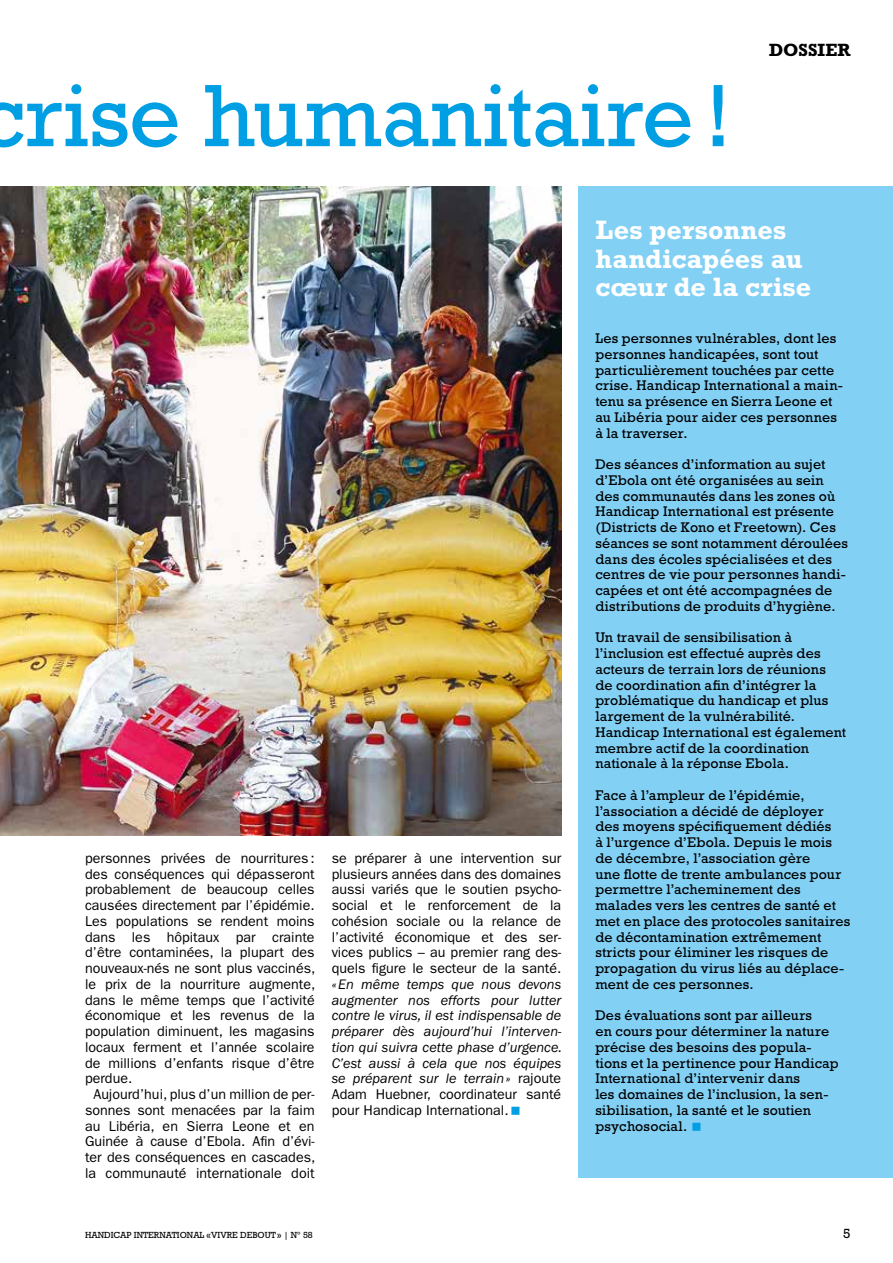
<style>
.page{position:relative;width:893px;height:1263px;background:#fff}
.page>*{position:absolute;margin:0;border:0;box-sizing:border-box;transform-origin:0 0}
.t1{font:90px "Rockwell Std";letter-spacing:-.005em;color:#009fe3}
.t2{font:700 27px/28.5px "Rockwell Std";color:#fff}
.t3{font:700 18px "Rockwell Std";color:#000}
.t4{font:14.25px/15.8px "Rockwell Std";letter-spacing:.01em;color:#000}
.t5{font:14.25px/15.8px "ITC Franklin Gothic Std";color:#000;text-align:justify}
.t6{font:italic 14.25px/15.8px "ITC Franklin Gothic Std";color:#000;text-align:justify}
.t7{font:13.5px "Rockwell Std";color:#000}
.t8{font:9px "Rockwell Std";color:#000}
.s1{font-style:normal}
</style>
<div class="page">
<img style="left:0;top:187px;width:561px;height:648px">
<div style="left:578px;top:187px;width:315px;height:991px;background:#83d0f5"></div>
<h1 class="t1" style="left:-21px;top:64px;width:754px">crise humanitaire!</h1>
<p class="t3" style="left:769px;top:39px;width:83px">DOSSIER</p>
<p class="t5" style="left:85px;top:850px;width:231px">personnes privées de nourritures:</p>
<p class="t5" style="left:85px;top:866px;width:231px">des conséquences qui dépasseront</p>
<p class="t5" style="left:85px;top:882px;width:231px">probablement de beaucoup celles</p>
<p class="t5" style="left:85px;top:897px;width:231px">causées directement par l’épidémie.</p>
<p class="t5" style="left:85px;top:913px;width:231px">Les populations se rendent moins</p>
<p class="t5" style="left:85px;top:929px;width:231px">dans les hôpitaux par crainte</p>
<p class="t5" style="left:85px;top:945px;width:231px">d’être contaminées, la plupart des</p>
<p class="t5" style="left:85px;top:960px;width:232px">nouveaux-nés ne sont plus vaccinés,</p>
<p class="t5" style="left:85px;top:976px;width:232px">le prix de la nourriture augmente,</p>
<p class="t5" style="left:85px;top:992px;width:231px">dans le même temps que l’activité</p>
<p class="t5" style="left:85px;top:1008px;width:231px">économique et les revenus de la</p>
<p class="t5" style="left:85px;top:1023px;width:231px">population diminuent, les magasins</p>
<p class="t5" style="left:85px;top:1039px;width:231px">locaux ferment et l’année scolaire</p>
<p class="t5" style="left:85px;top:1055px;width:231px">de millions d’enfants risque d’être</p>
<p class="t5" style="left:85px;top:1071px;width:49px">perdue.</p>
<p class="t5" style="left:94px;top:1086px;width:223px">Aujourd’hui, plus d’un million de per-</p>
<p class="t5" style="left:85px;top:1102px;width:231px">sonnes sont menacées par la faim</p>
<p class="t5" style="left:85px;top:1118px;width:231px">au Libéria, en Sierra Leone et en</p>
<p class="t5" style="left:85px;top:1134px;width:231px">Guinée à cause d’Ebola. Afin d’évi-</p>
<p class="t5" style="left:85px;top:1149px;width:232px">ter des conséquences en cascades,</p>
<p class="t5" style="left:85px;top:1165px;width:231px">la communauté internationale doit</p>
<p class="t5" style="left:332px;top:850px;width:231px">se préparer à une intervention sur plusieurs années dans des domaines aussi variés que le soutien psycho&shy;social et le renforcement de la cohésion sociale ou la relance de l’activité économique et des ser&shy;vices publics – au premier rang des&shy;quels figure le secteur de la santé.</p>
<p class="t6" style="left:332px;top:976px;width:232px">«En même temps que nous devons augmenter nos efforts pour lutter contre le virus, il est indispensable de préparer dès aujourd’hui l’interven&shy;tion qui suivra cette phase d’urgence.<br>C’est aussi à cela que nos équipes se préparent sur le terrain» <span class="s1">rajoute Adam Huebner, coordinateur santé pour Handicap International.</span></p>
<h2 class="t2" style="left:595px;top:215px;width:218px">Les personnes handicapées au cœur de la crise</h2>
<p class="t4" style="left:595px;top:330px;width:249px">Les personnes vulnérables, dont les personnes handicapées, sont tout particulièrement touchées par cette crise. Handicap International a main&shy;tenu sa présence en Sierra Leone et au Libéria pour aider ces personnes à la traverser.</p>
<p class="t4" style="left:595px;top:456px;width:254px">Des séances d’information au sujet d’Ebola ont été organisées au sein des communautés dans les zones où Handicap International est présente (Districts de Kono et Freetown). Ces séances se sont notamment déroulées dans des écoles spécialisées et des centres de vie pour personnes handi&shy;capées et ont été accompagnées de distributions de produits d’hygiène.</p>
<p class="t4" style="left:595px;top:629px;width:252px">Un travail de sensibilisation à l’inclusion est effectué auprès des acteurs de terrain lors de réunions de coordination afin d’intégrer la problématique du handicap et plus largement de la vulnérabilité.<br>Handicap International est également membre actif de la coordination nationale à la réponse Ebola.</p>
<p class="t4" style="left:595px;top:787px;width:257px">Face à l’ampleur de l’épidémie, l’association a décidé de déployer des moyens spécifiquement dédiés<br>à l’urgence d’Ebola. Depuis le mois de décembre, l’association gère<br>une flotte de trente ambulances pour permettre l’acheminement des malades vers les centres de santé et met en place des protocoles sanitaires de décontamination extrêmement stricts pour éliminer les risques de propagation du virus liés au déplace&shy;ment de ces personnes.</p>
<p class="t4" style="left:595px;top:1007px;width:245px">Des évaluations sont par ailleurs<br>en cours pour déterminer la nature précise des besoins des popula&shy;tions et la pertinence pour Handicap<br>International d’intervenir dans<br>les domaines de l’inclusion, la sen&shy;sibilisation, la santé et le soutien psychosocial.</p>
<p class="t8" style="left:85px;top:1230px;width:229px">HANDICAP INTERNATIONAL «VIVRE DEBOUT» | N° 58</p>
<p class="t7" style="left:843px;top:1226px;width:9px">5</p>
</div>
